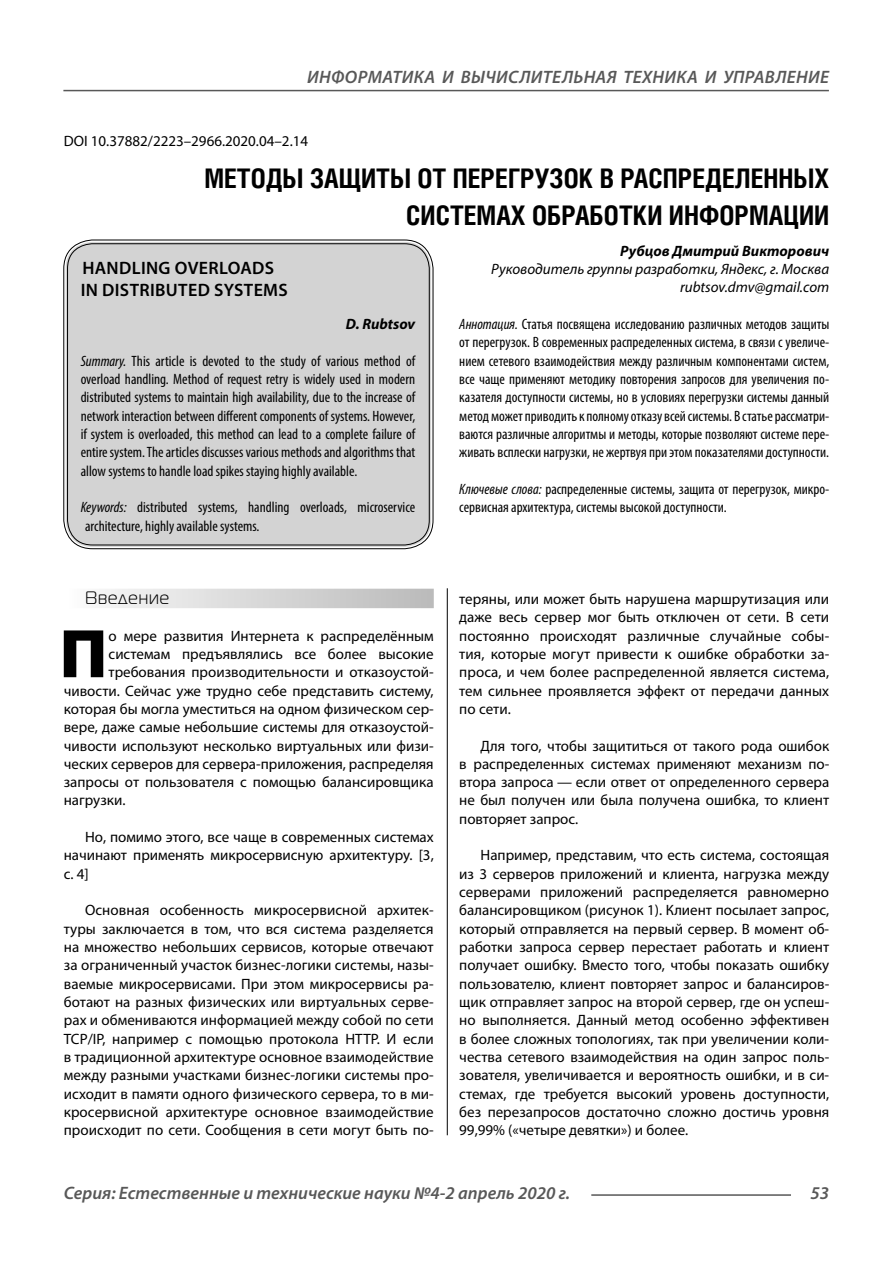
<style>
.page{position:relative;width:893px;height:1263px;background:#fff}
.page>*{position:absolute;margin:0;border:0;box-sizing:border-box;transform-origin:0 0}
.t1{font:900 69.3px "Myriad Pro";color:#000}
.t2{font:700 27px/37.5px "Helios Cond C";color:#000;text-align:right}
.t3{font:italic 600 18px "Myriad Pro";color:#585858}
.t4{font:italic 600 18px "Myriad Pro";letter-spacing:.02em;color:#585858}
.t5{font:600 18px/21.6px "Myriad Pro";letter-spacing:.02em;color:#000}
.t6{font:18px "Magistral C";letter-spacing:.05em;color:#000}
.t7{font:15px/18.3px "Myriad Pro";color:#000;text-align:justify}
.t8{font:condensed 15px/18.3px "Myriad Pro";color:#000;text-align:justify}
.t9{font:italic 15px/18.3px "Myriad Pro";color:#000;text-align:right}
.t10{font:italic 700 15px "Myriad Pro";color:#000}
.s1{font-style:italic}
</style>
<div class="page">
<hr style="left:447px;top:586px;width:1px;height:549px;background:#000">
<div style="left:64px;top:589px;width:370px;height:19px;background:linear-gradient(to right,#fcfcfc,#bababa)"></div>
<div style="left:66px;top:242px;width:365px;height:305px;background:#d3d3d3;border-radius:27px"></div>
<div style="left:63px;top:240px;width:370px;height:309px;border:1px solid #000;border-radius:29px"></div>
<div style="left:67px;top:243px;width:363px;height:302px;border:1px solid #000;border-radius:25px"></div>
<hr style="left:591px;top:1194px;width:200px;height:2px;background:#585858">
<hr style="left:63px;top:90px;width:766px;height:1px;background:#585858">
<p class="t4" style="left:307px;top:71px;width:523px">ИНФОРМАТИКА И ВЫЧИСЛИТЕЛЬНАЯ ТЕХНИКА И УПРАВЛЕНИЕ</p>
<p class="t7" style="left:64px;top:133px;width:246px">DOI 10.37882/2223–2966.2020.04–2.14</p>
<h2 class="t2" style="left:204px;top:162px;width:626px">МЕТОДЫ ЗАЩИТЫ ОТ ПЕРЕГРУЗОК В РАСПРЕДЕЛЕННЫХ<br>СИСТЕМАХ ОБРАБОТКИ ИНФОРМАЦИИ</h2>
<p class="t10" style="left:620px;top:245px;width:210px">Рубцов Дмитрий Викторович</p>
<p class="t9" style="left:491px;top:261px;width:339px">Руководитель группы разработки, Яндекс, г. Москва rubtsov.dmv@gmail.com</p>
<p class="t8" style="left:459px;top:316px;width:371px"><span class="s1">Аннотация.</span> Статья посвящена исследованию различных методов защиты от перегрузок. В современных распределенных система, в связи с увеличе&shy;нием сетевого взаимодействия между различным компонентами систем, все чаще применяют методику повторения запросов для увеличения по&shy;казателя доступности системы, но в условиях перегрузки системы данный метод может приводить к полному отказу всей системы. В статье рассматри&shy;ваются различные алгоритмы и методы, которые позволяют системе пере&shy;живать всплески нагрузки, не жертвуя при этом показателями доступности.</p>
<p class="t8" style="left:459px;top:481px;width:371px"><span class="s1">Ключевые слова:</span> распределенные системы, защита от перегрузок, микро&shy;сервисная архитектура, системы высокой доступности.</p>
<p class="t5" style="left:81px;top:259px;width:209px">HANDLING OVERLOADS<br>IN DISTRIBUTED SYSTEMS</p>
<p class="t10" style="left:346px;top:318px;width:71px">D. Rubtsov</p>
<p class="t8" style="left:81px;top:353px;width:336px"><span class="s1">Summary.</span> This article is devoted to the study of various method of overload handling. Method of request retry is widely used in modern distributed systems to maintain high availability, due to the increase of network interaction between different components of systems. However, if system is overloaded, this method can lead to a complete failure of entire system. The articles discusses various methods and algorithms that allow systems to handle load spikes staying highly available.</p>
<p class="t8" style="left:85px;top:500px;width:332px;text-indent:-4px"><span class="s1">Keywords:</span> distributed systems, handling overloads, microservice architecture, highly available systems.</p>
<p class="t6" style="left:85px;top:591px;width:86px">Введение</p>
<h1 class="t1" style="left:59px;top:627px;width:50px">П</h1>
<p class="t7" style="left:109px;top:628px;width:327px">о мере развития Интернета к распределённым</p>
<p class="t7" style="left:109px;top:646px;width:327px">системам предъявлялись все более высокие</p>
<p class="t7" style="left:109px;top:664px;width:327px">требования производительности и отказоустой-</p>
<p class="t7" style="left:64px;top:683px;width:371px">чивости. Сейчас уже трудно себе представить систему,</p>
<p class="t7" style="left:64px;top:701px;width:371px">которая бы могла уместиться на одном физическом сер-</p>
<p class="t7" style="left:64px;top:719px;width:371px">вере, даже самые небольшие системы для отказоустой-</p>
<p class="t7" style="left:64px;top:738px;width:371px">чивости используют несколько виртуальных или физи-</p>
<p class="t7" style="left:64px;top:756px;width:371px">ческих серверов для сервера-приложения, распределяя</p>
<p class="t7" style="left:64px;top:774px;width:371px">запросы от пользователя с помощью балансировщика</p>
<p class="t7" style="left:64px;top:792px;width:63px">нагрузки.</p>
<p class="t7" style="left:64px;top:829px;width:371px;text-indent:21px">Но, помимо этого, все чаще в современных системах начинают применять микросервисную архитектуру. [3, с. 4]</p>
<p class="t7" style="left:64px;top:902px;width:371px;text-indent:21px">Основная особенность микросервисной архитек&shy;туры заключается в том, что вся система разделяется на множество небольших сервисов, которые отвечают за ограниченный участок бизнес-логики системы, назы&shy;ваемые микросервисами. При этом микросервисы ра&shy;ботают на разных физических или виртуальных серве&shy;рах и обмениваются информацией между собой по сети TCP/IP, например с помощью протокола HTTP. И если в традиционной архитектуре основное взаимодействие между разными участками бизнес-логики системы про&shy;исходит в памяти одного физического сервера, то в ми&shy;кросервисной архитектуре основное взаимодействие происходит по сети. Сообщения в сети могут быть по-</p>
<p class="t7" style="left:459px;top:591px;width:371px">теряны, или может быть нарушена маршрутизация или даже весь сервер мог быть отключен от сети. В сети постоянно происходят различные случайные собы&shy;тия, которые могут привести к ошибке обработки за&shy;проса, и чем более распределенной является система, тем сильнее проявляется эффект от передачи данных по сети.</p>
<p class="t7" style="left:459px;top:738px;width:371px;text-indent:21px">Для того, чтобы защититься от такого рода ошибок в распределенных системах применяют механизм по&shy;втора запроса — если ответ от определенного сервера не был получен или была получена ошибка, то клиент повторяет запрос.</p>
<p class="t7" style="left:459px;top:847px;width:371px;text-indent:21px">Например, представим, что есть система, состоящая из 3 серверов приложений и клиента, нагрузка между серверами приложений распределяется равномерно балансировщиком (рисунок 1). Клиент посылает запрос, который отправляется на первый сервер. В момент об&shy;работки запроса сервер перестает работать и клиент получает ошибку. Вместо того, чтобы показать ошибку пользователю, клиент повторяет запрос и балансиров&shy;щик отправляет запрос на второй сервер, где он успеш&shy;но выполняется. Данный метод особенно эффективен в более сложных топологиях, так при увеличении коли&shy;чества сетевого взаимодействия на один запрос поль&shy;зователя, увеличивается и вероятность ошибки, и в си&shy;стемах, где требуется высокий уровень доступности, без перезапросов достаточно сложно достичь уровня 99,99% («четыре девятки») и более.</p>
<p class="t3" style="left:64px;top:1186px;width:508px">Серия: Естественные и технические науки №4-2 апрель 2020 г.</p>
<p class="t3" style="left:810px;top:1186px;width:20px">53</p>
</div>
